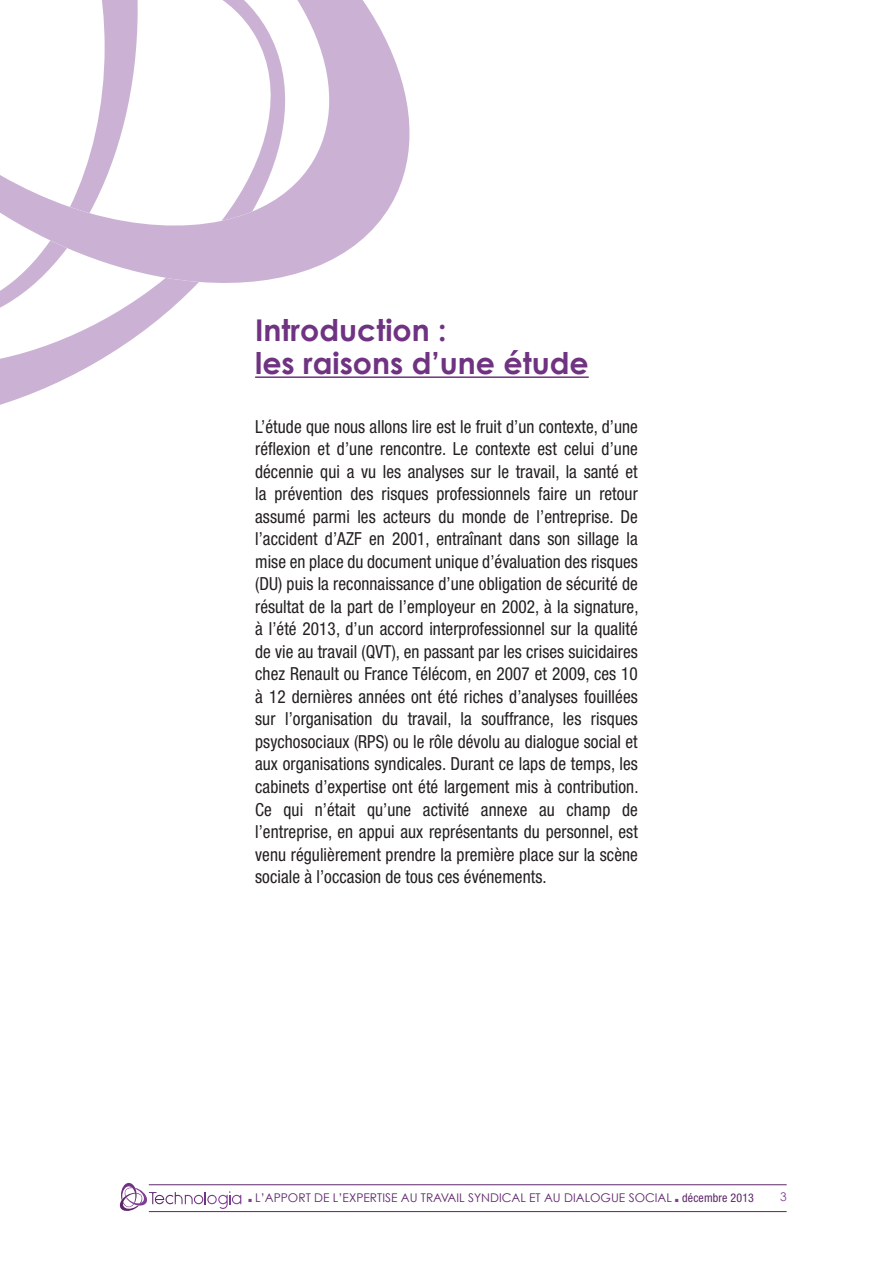
<style>
.page{position:relative;width:893px;height:1263px;background:#fff}
.page>*{position:absolute;margin:0;border:0;box-sizing:border-box;transform-origin:0 0}
.t1{font:700 30px/33px "Century Gothic";color:#703382}
.t2{font:condensed 18px/22.5px "Helvetica Neue";letter-spacing:.005em;color:#231f20;text-align:justify;scale:.96 1}
.t3{font:12px "Century Gothic";color:#5c266a}
.t4{font:12px "Century Gothic";color:#7e3e96}
.s1{color:#7e3e96}
.s2{font-family:"Helvetica Neue";font-stretch:condensed}
</style>
<div class="page">
<hr style="left:255px;top:376px;width:334px;height:2px;background:#703382">
<svg style="left:0;top:324px;width:152px;height:81px"></svg>
<svg style="left:0;top:289px;width:192px;height:35px"></svg>
<svg style="left:0;top:0;width:410px;height:289px"></svg>
<hr style="left:149px;top:1184px;width:638px;height:1px;background:#5c266a">
<svg style="left:119px;top:1183px;width:122px;height:29px"></svg>
<hr style="left:149px;top:1211px;width:638px;height:1px;background:#5c266a">
<h1 class="t1" style="left:255px;top:313px;width:335px">Introduction :<br>les raisons d’une étude</h1>
<p class="t2" style="left:255px;top:415px;width:401px">L’étude que nous allons lire est le fruit d’un contexte, d’une réflexion et d’une rencontre. Le contexte est celui d’une décennie qui a vu les analyses sur le travail, la santé et la prévention des risques professionnels faire un retour assumé parmi les acteurs du monde de l’entreprise. De l’accident d’AZF en 2001, entraînant dans son sillage la mise en place du document unique d’évaluation des risques (DU) puis la reconnaissance d’une obligation de sécurité de résultat de la part de l’employeur en 2002, à la signature, à l’été 2013, d’un accord interprofessionnel sur la qualité de vie au travail (QVT), en passant par les crises suicidaires chez Renault ou France Télécom, en 2007 et 2009, ces 10 à 12 dernières années ont été riches d’analyses fouillées sur l’organisation du travail, la souffrance, les risques psychosociaux (RPS) ou le rôle dévolu au dialogue social et aux organisations syndicales. Durant ce laps de temps, les cabinets d’expertise ont été largement mis à contribution.<br>Ce qui n’était qu’une activité annexe au champ de l’entreprise, en appui aux représentants du personnel, est venu régulièrement prendre la première place sur la scène sociale à l’occasion de tous ces événements.</p>
<p class="t3" style="left:248px;top:1191px;width:507px"><span class="s1">■</span> L’APPORT DE L’EXPERTISE AU TRAVAIL SYNDICAL ET AU DIALOGUE SOCIAL <span class="s1">■</span> <span class="s2">décembre 2013</span></p>
<p class="t4" style="left:780px;top:1189px;width:8px">3</p>
</div>
